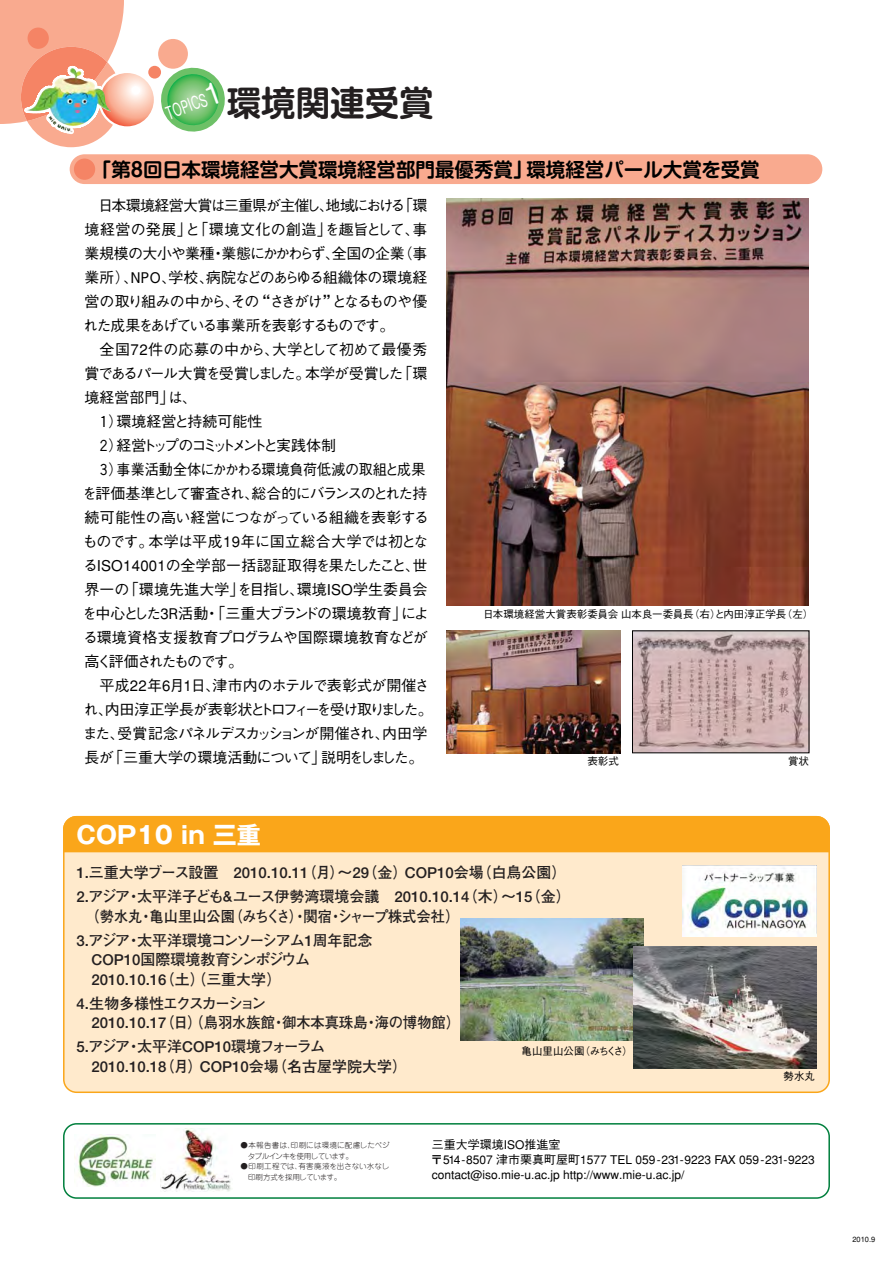
<style>
.page{position:relative;width:893px;height:1263px;background:#fff}
.page>*{position:absolute;margin:0;border:0;box-sizing:border-box;transform-origin:0 0}
.t1{font:700 34.5px "Shin M Go De";color:#231f20}
.t2{font:700 24px "Gothic MB101";color:#fff}
.t3{font:700 19.5px "Shin M Go De";color:#000}
.t4{font:16.5px "Shin M Go";color:#fff;scale:.64 1}
.t5{font:700 15px/19.5px "Futo Go B101";color:#231f20}
.t6{font:500 15px/24px "Gothic BBB";letter-spacing:-.05em;color:#000;text-align:justify}
.t7{font:500 15px "Gothic BBB";letter-spacing:-.115em;color:#000}
.t8{font:500 15px "Gothic BBB";letter-spacing:.015em;color:#000}
.t9{font:500 15px "Gothic BBB";letter-spacing:-.12em;color:#000}
.t10{font:500 15px "Gothic BBB";letter-spacing:.005em;color:#000}
.t11{font:500 15px "Gothic BBB";letter-spacing:-.095em;color:#000}
.t12{font:500 15px "Gothic BBB";letter-spacing:-.02em;color:#000}
.t13{font:500 15px "Gothic BBB";letter-spacing:-.025em;color:#000}
.t14{font:500 15px "Gothic BBB";letter-spacing:-.015em;color:#000}
.t15{font:500 15px "Gothic BBB";letter-spacing:.01em;color:#000}
.t16{font:500 15px "Gothic BBB";letter-spacing:.02em;color:#000}
.t17{font:500 15px "Gothic BBB";letter-spacing:-.24em;color:#000}
.t18{font:500 15px "Gothic BBB";color:#000}
.t19{font:500 15px "Gothic BBB";letter-spacing:-.145em;color:#000}
.t20{font:500 12px/15px "Gothic BBB";color:#000}
.t21{font:500 10.5px "Gothic BBB";color:#000}
.t22{font:300 7.5px/10.5px "Jun 101";letter-spacing:-.02em;color:#231f20}
.t23{font:300 7.5px/10.5px "Jun 101";color:#231f20}
.t24{font:500 7.5px "Gothic BBB";color:#000}
</style>
<div class="page">
<svg style="left:0;top:0;width:124px;height:148px;background:#e7b49e"></svg>
<svg style="left:99px;top:72px;width:56px;height:55px;background:#f7c3ae"></svg>
<div style="left:98px;top:71px;width:58px;height:58px;border:2px solid #fff;border-radius:50%"></div>
<img style="left:93px;top:104px;width:17px;height:12px">
<div style="left:28px;top:28px;width:21px;height:21px;background:#f58465;border-radius:50%"></div>
<div style="left:148px;top:66px;width:13px;height:13px;background:#f58465;border-radius:50%"></div>
<div style="left:158px;top:39px;width:30px;height:30px;background:#f9aa8f;border-radius:50%"></div>
<div style="left:63px;top:816px;width:767px;height:277px;background:#ffeacc;border:2px solid #faa61a;border-radius:13px"></div>
<div style="left:63px;top:815px;width:767px;height:38px;background:#faa61a"></div>
<img style="left:683px;top:865px;width:134px;height:72px">
<img style="left:460px;top:918px;width:183px;height:123px">
<img style="left:634px;top:946px;width:182px;height:122px">
<img style="left:446px;top:199px;width:363px;height:407px">
<img style="left:634px;top:633px;width:173px;height:118px">
<img style="left:447px;top:630px;width:173px;height:124px">
<div style="left:70px;top:154px;width:752px;height:30px;background:#f9aa8f;border-radius:15px"></div>
<div style="left:74px;top:159px;width:21px;height:21px;background:#f58465;border-radius:50%"></div>
<img style="left:78px;top:1134px;width:78px;height:52px">
<img style="left:161px;top:1128px;width:70px;height:63px">
<div style="left:63px;top:1123px;width:767px;height:76px;border:2px solid #007f3d;border-radius:13px"></div>
<svg style="left:157px;top:64px;width:68px;height:68px"></svg>
<p class="t4" style="left:164px;top:108px;width:69px;rotate:-20deg">TOPICS</p>
<h1 class="t1" style="left:227px;top:90px;width:209px">環境関連受賞</h1>
<h3 class="t3" style="left:92px;top:162px;width:669px">「第8回日本環境経営大賞環境経営部門最優秀賞」環境経営パール大賞を受賞</h3>
<p class="t6" style="left:83px;top:195px;width:346px;text-indent:15px">日本環境経営大賞は三重県が主催し、地域における「環境経営の発展」と「環境文化の創造」を趣旨として、事業規模の大小や業種・業態にかかわらず、全国の企業（事業所）、ＮＰＯ、学校、病院などのあらゆる組織体の環境経営の取り組みの中から、その“さきがけ”となるものや優れた成果をあげている事業所を表彰するものです。</p>
<p class="t15" style="left:100px;top:344px;width:329px">全国72件の応募の中から、大学として初めて最優秀</p>
<p class="t7" style="left:85px;top:368px;width:344px">賞であるパール大賞を受賞しました。本学が受賞した「環</p>
<p class="t6" style="left:85px;top:387px;width:113px">境経営部門」は、</p>
<p class="t18" style="left:96px;top:416px;width:167px">１）環境経営と持続可能性</p>
<p class="t17" style="left:96px;top:440px;width:241px">２）経営トップのコミットメントと実践体制</p>
<p class="t12" style="left:96px;top:464px;width:331px">３）事業活動全体にかかわる環境負荷低減の取組と成果</p>
<p class="t7" style="left:82px;top:488px;width:347px">を評価基準として審査され、総合的にバランスのとれた持</p>
<p class="t6" style="left:85px;top:507px;width:346px">続可能性の高い経営につながっている組織を表彰する</p>
<p class="t13" style="left:82px;top:536px;width:347px">ものです。本学は平成19年に国立総合大学では初とな</p>
<p class="t8" style="left:83px;top:560px;width:346px">るISO14001の全学部一括認証取得を果たしたこと、世</p>
<p class="t10" style="left:85px;top:584px;width:344px">界一の「環境先進大学」を目指し、環境ISO学生委員会</p>
<p class="t7" style="left:82px;top:608px;width:348px">を中心とした3Ｒ活動・「三重大ブランドの環境教育」によ</p>
<p class="t16" style="left:83px;top:632px;width:346px">る環境資格支援教育プログラムや国際環境教育などが</p>
<p class="t19" style="left:85px;top:656px;width:160px">高く評価されたものです。</p>
<p class="t14" style="left:100px;top:680px;width:331px">平成22年6月1日、津市内のホテルで表彰式が開催さ</p>
<p class="t9" style="left:83px;top:704px;width:351px">れ、内田淳正学長が表彰状とトロフィーを受け取りました。</p>
<p class="t11" style="left:83px;top:728px;width:346px">また、受賞記念パネルデスカッションが開催され、内田学</p>
<p class="t6" style="left:85px;top:747px;width:340px">長が「三重大学の環境活動について」説明をしました。</p>
<h2 class="t2" style="left:77px;top:826px;width:186px">COP10 in 三重</h2>
<p class="t21" style="left:483px;top:610px;width:332px">日本環境経営大賞表彰委員会 山本良一委員長（右）と内田淳正学長（左）</p>
<p class="t21" style="left:587px;top:757px;width:33px">表彰式</p>
<p class="t21" style="left:788px;top:757px;width:22px">賞状</p>
<p class="t5" style="left:77px;top:862px;width:496px;line-height:24px">1.三重大学ブース設置　2010.10.11（月）～29（金）COP10会場（白鳥公園）<br>2.アジア・太平洋子ども＆ユース伊勢湾環境会議　2010.10.14（木）～15（金）</p>
<p class="t5" style="left:77px;top:906px;width:385px;line-height:24px">　（勢水丸・亀山里山公園（みちくさ）・関宿・シャープ株式会社）<br>3.アジア・太平洋環境コンソーシアム1周年記念</p>
<p class="t5" style="left:77px;top:951px;width:235px">　COP10国際環境教育シンポジウム　2010.10.16（土）（三重大学）</p>
<p class="t5" style="left:77px;top:995px;width:385px">4.生物多様性エクスカーション<br>　2010.10.17（日）（鳥羽水族館・御木本真珠島・海の博物館）</p>
<p class="t5" style="left:77px;top:1038px;width:332px">5.アジア・太平洋COP10環境フォーラム　2010.10.18（月）COP10会場（名古屋学院大学）</p>
<p class="t21" style="left:521px;top:1047px;width:113px">亀山里山公園（みちくさ）</p>
<p class="t21" style="left:783px;top:1072px;width:33px">勢水丸</p>
<p class="t22" style="left:241px;top:1141px;width:150px">●本報告書は、印刷には環境に配慮したベジ　タブルインキを使用しています。</p>
<p class="t23" style="left:241px;top:1162px;width:151px">●印刷工程では、有害廃液を出さない水なし　印刷方式を採用しています。</p>
<p class="t20" style="left:431px;top:1138px;width:386px">三重大学環境ISO推進室<br>〒514-8507 津市栗真町屋町1577 TEL 059-231-9223 FAX 059-231-9223 contact@iso.mie-u.ac.jp http://www.mie-u.ac.jp/</p>
<p class="t24" style="left:852px;top:1236px;width:24px">2010.9</p>
</div>
